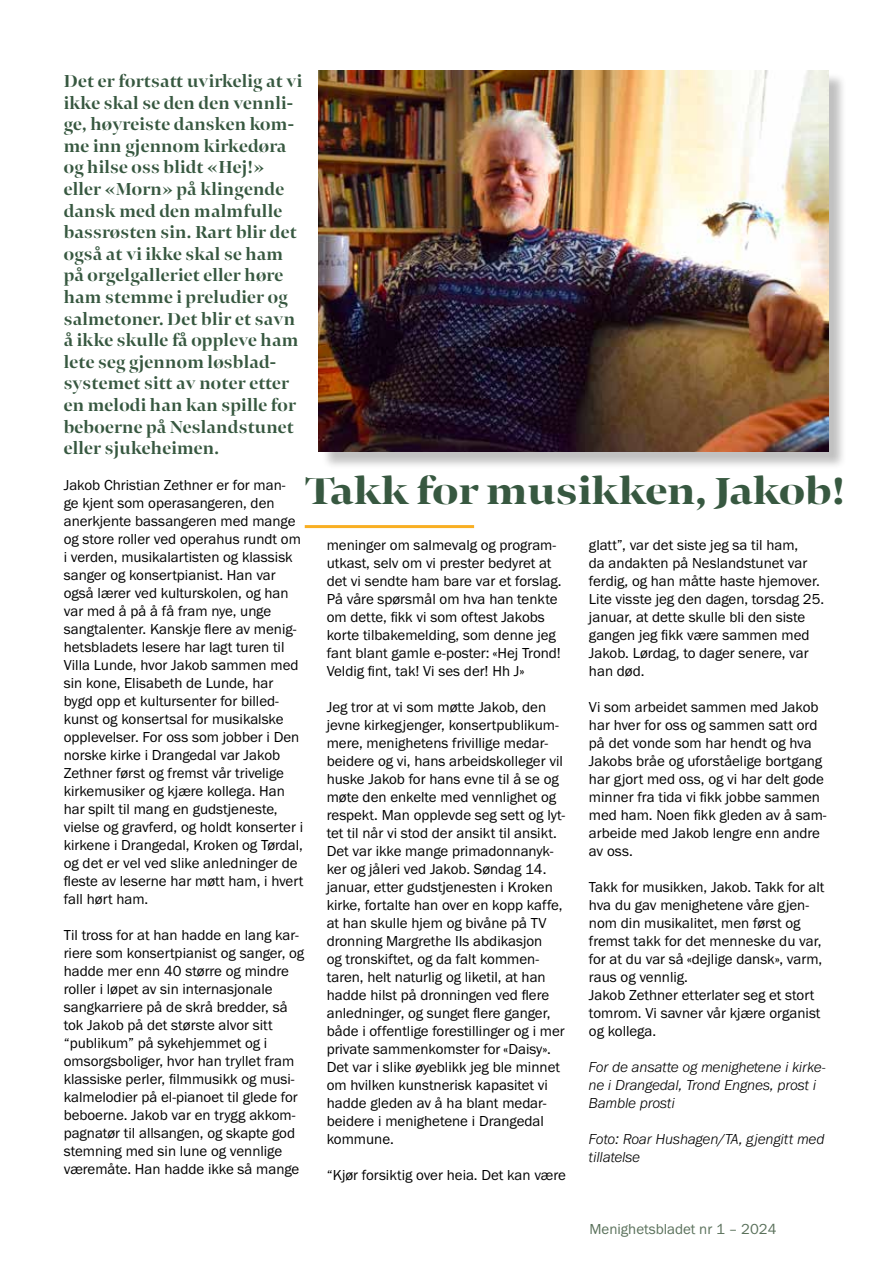
<style>
.page{position:relative;width:893px;height:1263px;background:#fff}
.page>*{position:absolute;margin:0;border:0;box-sizing:border-box;transform-origin:0 0}
.t1{font:800 39px "Bennet Banner";color:#375840;scale:1.1 1}
.t2{font:700 18px/21.6px "Bennet Banner";letter-spacing:.015em;color:#375840}
.t3{font:15px/18px "Franklin Gothic URW Boo";color:#000}
.t4{font:italic 300 15px/18px "Franklin Gothic URW";color:#000}
.t5{font:15px "Franklin Gothic URW Boo";color:#5a715b}
</style>
<div class="page">
<div style="left:321px;top:73px;width:526px;height:397px;background:#000;opacity:.25"></div>
<img style="left:319px;top:70px;width:509px;height:381px">
<hr style="left:305px;top:525px;width:169px;height:3px;background:#f9af22">
<p class="t2" style="left:64px;top:70px;width:240px">Det er fortsatt uvirkelig at vi ikke skal se den den vennli&shy;ge, høyreiste dansken kom&shy;me inn gjennom kirkedøra og hilse oss blidt «Hej!» eller «Morn» på klingende dansk med den malmfulle bassrøsten sin. Rart blir det også at vi ikke skal se ham på orgelgalleriet eller høre ham stemme i preludier og salmetoner. Det blir et savn å ikke skulle få oppleve ham lete seg gjennom løsblad&shy;systemet sitt av noter etter en melodi han kan spille for beboerne på Neslandstunet eller sjukeheimen.</p>
<p class="t3" style="left:64px;top:476px;width:241px">Jakob Christian Zethner er for man&shy;ge kjent som operasangeren, den anerkjente bassangeren med mange og store roller ved operahus rundt om i verden, musikalartisten og klassisk sanger og konsertpianist. Han var også lærer ved kulturskolen, og han var med å på å få fram nye, unge sangtalenter. Kanskje flere av menig&shy;hetsbladets lesere har lagt turen til Villa Lunde, hvor Jakob sammen med sin kone, Elisabeth de Lunde, har bygd opp et kultursenter for billed&shy;kunst og konsertsal for musikalske opplevelser. For oss som jobber i Den norske kirke i Drangedal var Jakob Zethner først og fremst vår trivelige kirkemusiker og kjære kollega. Han har spilt til mang en gudstjeneste, vielse og gravferd, og holdt konserter i kirkene i Drangedal, Kroken og Tørdal, og det er vel ved slike anledninger de fleste av leserne har møtt ham, i hvert fall hørt ham.</p>
<p class="t3" style="left:64px;top:926px;width:242px">Til tross for at han hadde en lang kar&shy;riere som konsertpianist og sanger, og hadde mer enn 40 større og mindre roller i løpet av sin internasjonale sangkarriere på de skrå bredder, så tok Jakob på det største alvor sitt “publikum” på sykehjemmet og i omsorgsboliger, hvor han tryllet fram klassiske perler, filmmusikk og musi&shy;kalmelodier på el-pianoet til glede for beboerne. Jakob var en trygg akkom&shy;pagnatør til allsangen, og skapte god stemning med sin lune og vennlige væremåte. Han hadde ikke så mange</p>
<h1 class="t1" style="left:305px;top:465px;width:493px">Takk for musikken, Jakob!</h1>
<p class="t3" style="left:327px;top:536px;width:236px">meninger om salmevalg og program&shy;utkast, selv om vi prester bedyret at det vi sendte ham bare var et forslag.<br>På våre spørsmål om hva han tenkte om dette, fikk vi som oftest Jakobs korte tilbakemelding, som denne jeg fant blant gamle e-poster: «Hej Trond!<br>Veldig fint, tak! Vi ses der! Hh J»</p>
<p class="t3" style="left:327px;top:698px;width:240px">Jeg tror at vi som møtte Jakob, den jevne kirkegjenger, konsertpublikum&shy;mere, menighetens frivillige medar&shy;beidere og vi, hans arbeidskolleger vil huske Jakob for hans evne til å se og møte den enkelte med vennlighet og respekt. Man opplevde seg sett og lyt&shy;tet til når vi stod der ansikt til ansikt.<br>Det var ikke mange primadonnanyk&shy;ker og jåleri ved Jakob. Søndag 14. januar, etter gudstjenesten i Kroken kirke, fortalte han over en kopp kaffe, at han skulle hjem og bivåne på TV dronning Margrethe IIs abdikasjon<br>og tronskiftet, og da falt kommen&shy;taren, helt naturlig og liketil, at han hadde hilst på dronningen ved flere anledninger, og sunget flere ganger, både i offentlige forestillinger og i mer private sammenkomster for «Daisy».<br>Det var i slike øyeblikk jeg ble minnet om hvilken kunstnerisk kapasitet vi hadde gleden av å ha blant medar&shy;beidere i menighetene i Drangedal kommune.</p>
<p class="t3" style="left:327px;top:1166px;width:241px">“Kjør forsiktig over heia. Det kan være</p>
<p class="t3" style="left:589px;top:536px;width:237px">glatt”, var det siste jeg sa til ham,<br>da andakten på Neslandstunet var ferdig, og han måtte haste hjemover.<br>Lite visste jeg den dagen, torsdag 25. januar, at dette skulle bli den siste gangen jeg fikk være sammen med<br>Jakob. Lørdag, to dager senere, var han død.</p>
<p class="t3" style="left:589px;top:698px;width:239px">Vi som arbeidet sammen med Jakob har hver for oss og sammen satt ord på det vonde som har hendt og hva<br>Jakobs bråe og uforståelige bortgang har gjort med oss, og vi har delt gode minner fra tida vi fikk jobbe sammen med ham. Noen fikk gleden av å sam&shy;arbeide med Jakob lengre enn andre av oss.</p>
<p class="t3" style="left:589px;top:878px;width:237px">Takk for musikken, Jakob. Takk for alt hva du gav menighetene våre gjen&shy;nom din musikalitet, men først og fremst takk for det menneske du var, for at du var så «dejlige dansk», varm, raus og vennlig.<br>Jakob Zethner etterlater seg et stort tomrom. Vi savner vår kjære organist og kollega.</p>
<p class="t4" style="left:589px;top:1058px;width:238px">For de ansatte og menighetene i kirke&shy;ne i Drangedal, Trond Engnes, prost i<br>Bamble prosti</p>
<p class="t4" style="left:589px;top:1130px;width:237px">Foto: Roar Hushagen/TA, gjengitt med tillatelse</p>
<p class="t5" style="left:589px;top:1220px;width:189px">Menighetsbladet nr 1 – 2024</p>
</div>
